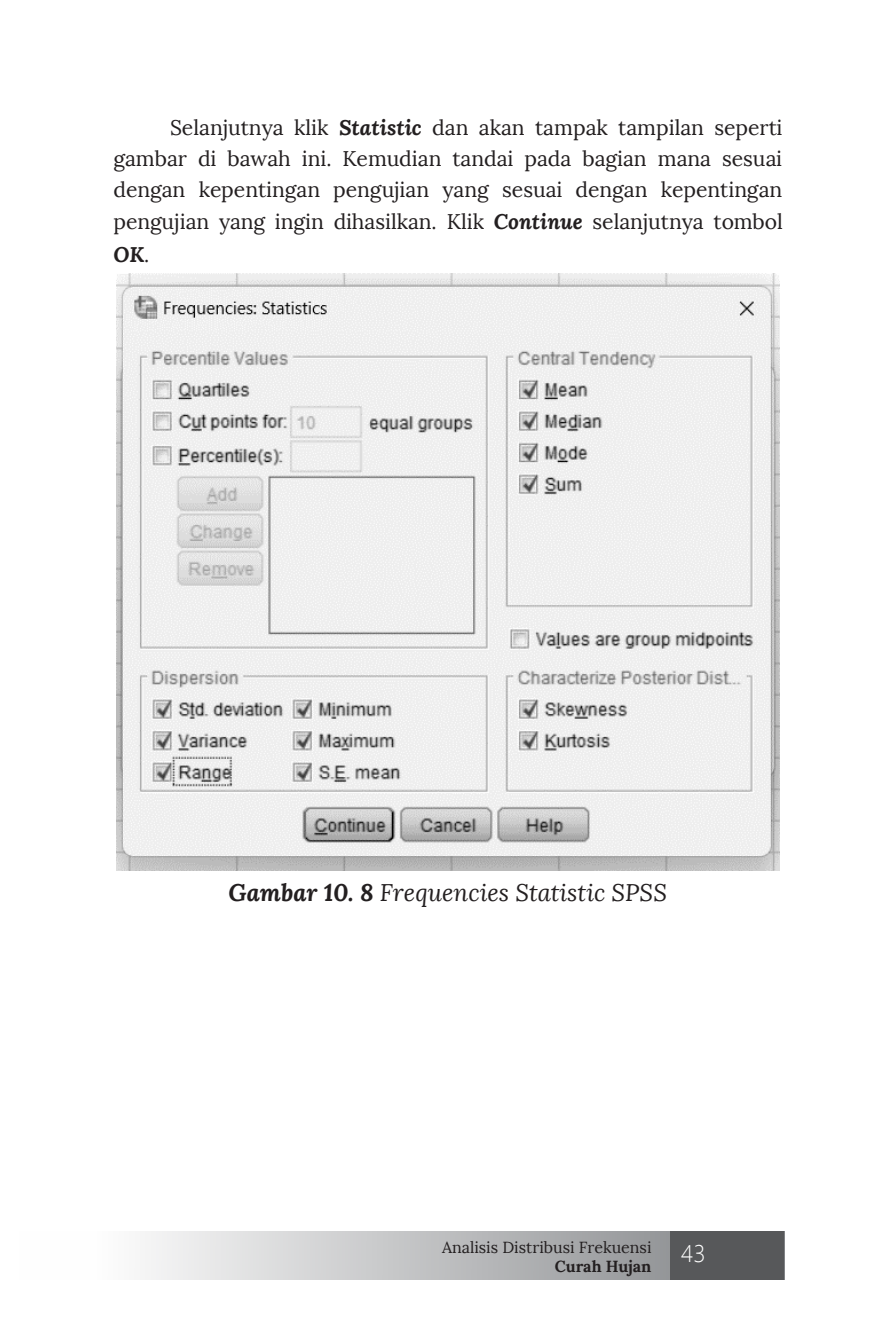
<style>
.page{position:relative;width:896px;height:1333px;background:#fff}
.page>*{position:absolute;margin:0;border:0;box-sizing:border-box;transform-origin:0 0}
.t1{font:italic 24px "Lora";color:#231f20}
.t2{font:21.2px/31px "Lora";letter-spacing:-.005em;color:#231f20;text-align:justify}
.t3{font:16px/19.2px "Lora";color:#231f20}
.s1{font-weight:700;font-style:italic}
.s2{font-weight:700}
</style>
<div class="page">
<svg style="left:145px;top:1231px;width:639px;height:49px;background:#c3c4c5"></svg>
<div style="left:670px;top:1230px;width:113px;height:49px;background:#57585a"></div>
<img style="left:116px;top:273px;width:664px;height:597px">
<p class="t2" style="left:113px;top:112px;width:671px;text-indent:57px">Selanjutnya klik <span class="s1">Statistic</span> dan akan tampak tampilan seperti gambar di bawah ini. Kemudian tandai pada bagian mana sesuai dengan kepentingan pengujian yang sesuai dengan kepentingan</p>
<p class="t2" style="left:113px;top:205px;width:671px;line-height:32.8px">pengujian yang ingin dihasilkan. Klik <span class="s1">Continue</span> selanjutnya tombol<br><span class="s1">OK</span>.</p>
<p class="t1" style="left:229px;top:877px;width:440px"><span class="s2">Gambar 10. 8</span> Frequencies Statistic SPSS</p>
<p class="t3" style="left:555px;top:1237px;width:153px;text-indent:-113px">Analisis Distribusi Frekuensi<br><span class="s2">Curah Hujan</span> <sup>43</sup></p>
</div>
